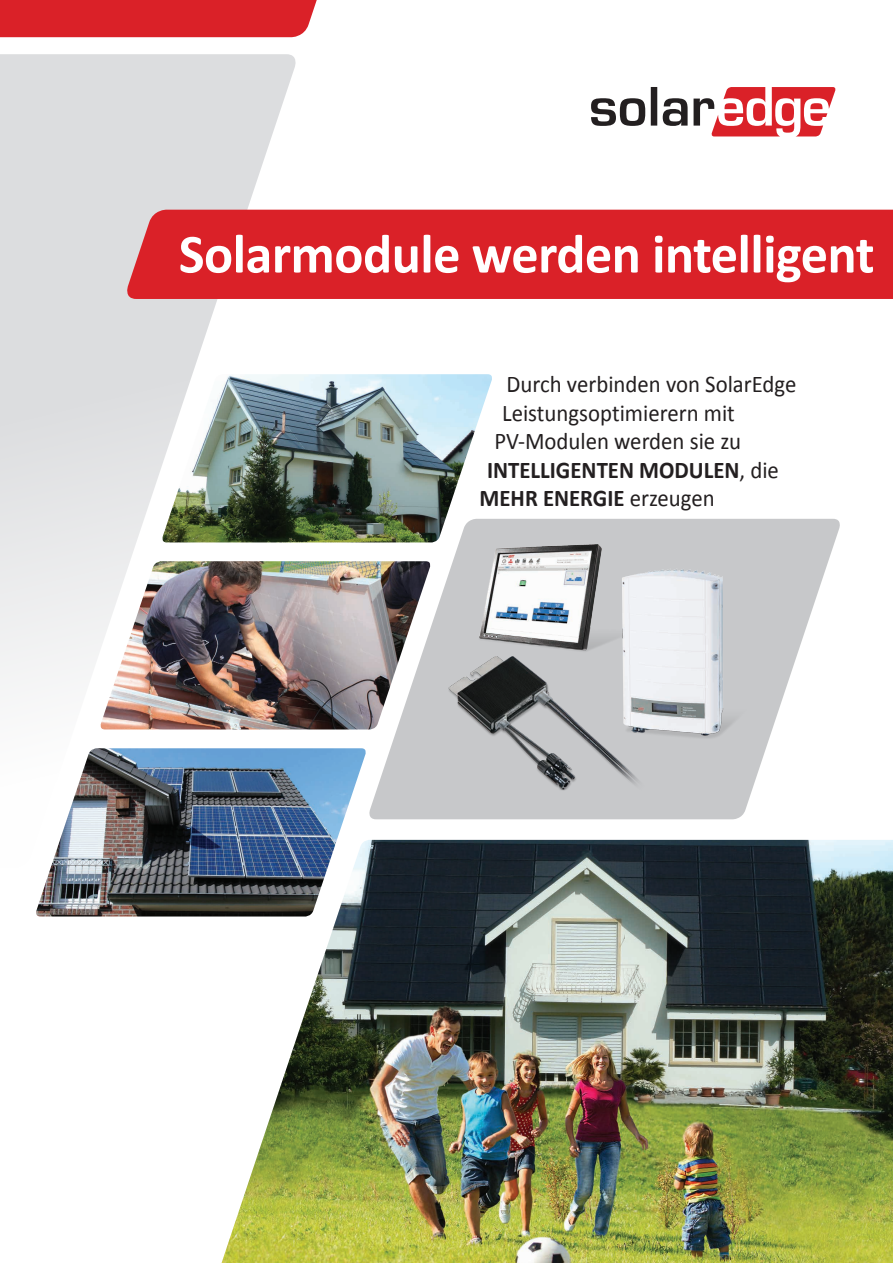
<style>
.page{position:relative;width:893px;height:1263px;background:#fff}
.page>*{position:absolute;margin:0;border:0;box-sizing:border-box;transform-origin:0 0}
.t1{font:700 55.5px "Calibri";letter-spacing:-.01em;color:#fff}
.t2{font:24px "Calibri";color:#231f20;scale:.95 1}
.t3{font:700 24px "Calibri";color:#231f20;scale:.95 1}
.s1{font-weight:400}
</style>
<div class="page">
<svg style="left:0;top:54px;width:299px;height:676px;fill:#dcdddf"></svg>
<div style="left:0;top:0;width:317px;height:37px;background:#da2128"></div>
<div style="left:124px;top:210px;width:769px;height:89px;background:#da2128"></div>
<img style="left:222px;top:840px;width:671px;height:423px">
<svg style="left:367px;top:519px;width:473px;height:300px;fill:#c7c8ca"></svg>
<svg style="left:591px;top:87px;width:245px;height:49px"></svg>
<img style="left:161px;top:374px;width:333px;height:168px">
<img style="left:36px;top:748px;width:331px;height:168px">
<img style="left:423px;top:530px;width:330px;height:277px">
<img style="left:99px;top:561px;width:332px;height:168px">
<p class="t1" style="left:179px;top:219px;width:697px">Solarmodule werden intelligent</p>
<p class="t2" style="left:507px;top:369px;width:307px">Durch verbinden von SolarEdge</p>
<p class="t2" style="left:502px;top:398px;width:247px">Leistungsoptimierern mit</p>
<p class="t2" style="left:495px;top:426px;width:261px">PV-Modulen werden sie zu</p>
<p class="t3" style="left:487px;top:454px;width:309px">INTELLIGENTEN MODULEN<span class="s1">, die</span></p>
<p class="t3" style="left:480px;top:483px;width:249px">MEHR ENERGIE <span class="s1">erzeugen</span></p>
</div>
